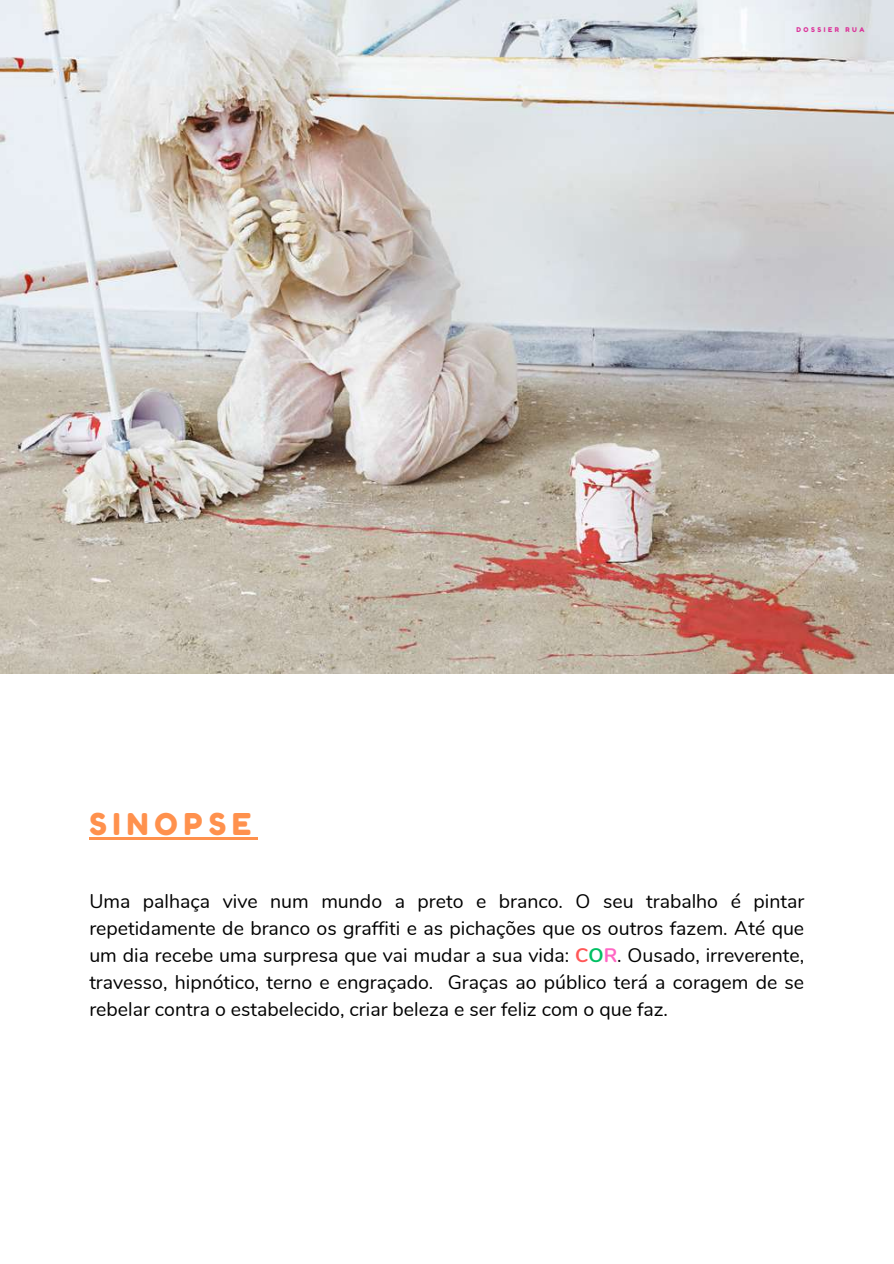
<style>
.page{position:relative;width:894px;height:1264px;background:#fff}
.page>*{position:absolute;margin:0;border:0;box-sizing:border-box;transform-origin:0 0}
.t1{font:30px "Fredoka One";letter-spacing:.2em;color:#ff914d}
.t2{font:19.5px/27px "Nunito";color:#000;text-align:justify}
.t3{font:6.6px "Fredoka One";letter-spacing:.38em;color:#db349a}
.s1{font-weight:700;color:#ff5757}
.s2{font-weight:700;color:#00bf63}
.s3{font-weight:700;color:#ff66c4}
</style>
<div class="page">
<img style="left:0;top:0;width:893px;height:674px">
<hr style="left:89px;top:837px;width:168px;height:2px;background:#ff914d">
<h1 class="t1" style="left:89px;top:805px;width:163px">SINOPSE</h1>
<p class="t3" style="left:796px;top:26px;width:69px">DOSSIER RUA</p>
<p class="t2" style="left:89px;top:887px;width:716px">Uma palhaça vive num mundo a preto e branco. O seu trabalho é pintar repetidamente de branco os graffiti e as pichações que os outros fazem. Até que um dia recebe uma surpresa que vai mudar a sua vida: <span class="s1">C</span><span class="s2">O</span><span class="s3">R</span>. Ousado, irreverente, travesso, hipnótico, terno e engraçado. Graças ao público terá a coragem de se rebelar contra o estabelecido, criar beleza e ser feliz com o que faz.</p>
</div>
